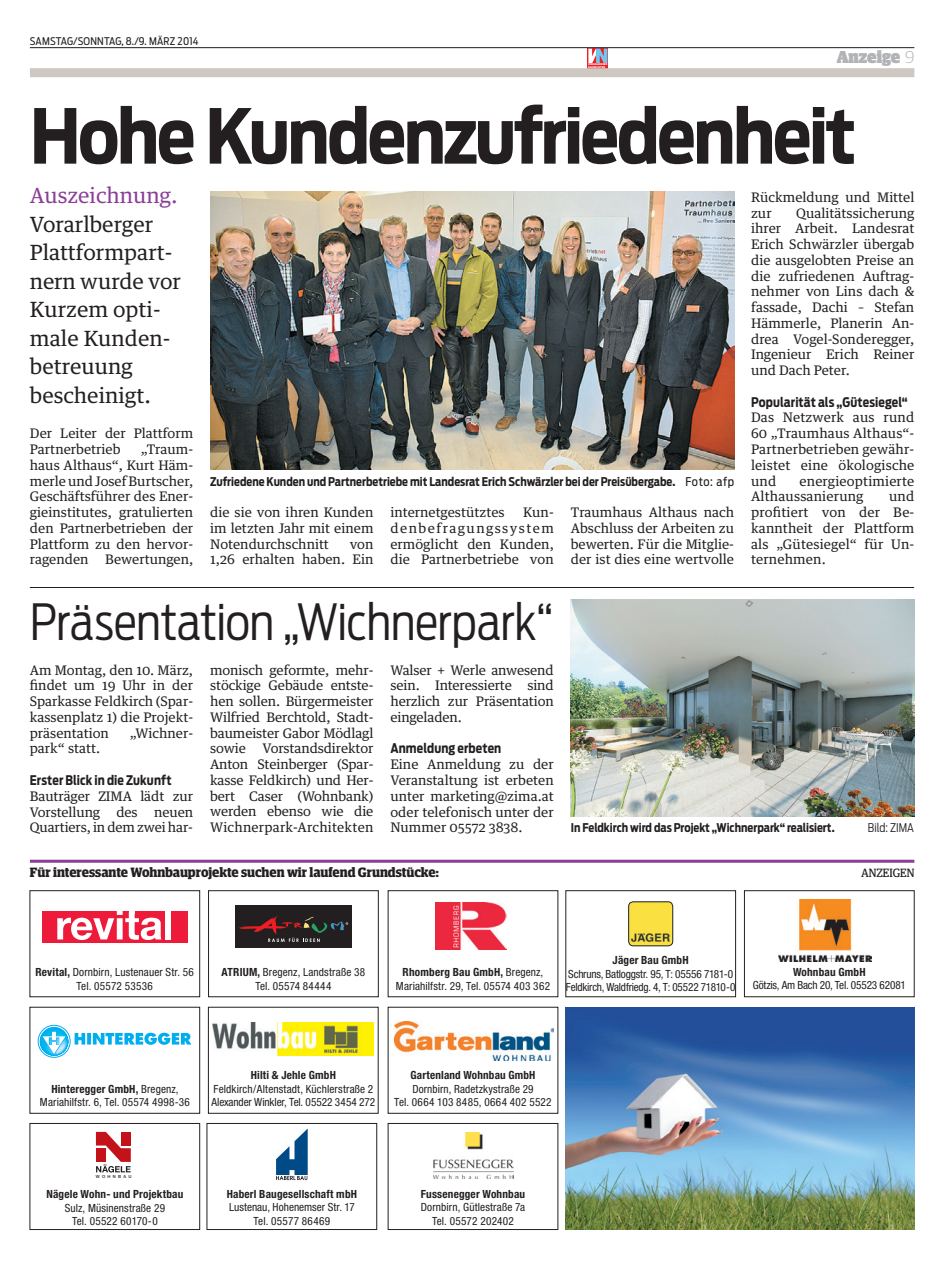
<style>
.page{position:relative;width:944px;height:1285px;background:#fff}
.page>*{position:absolute;margin:0;border:0;box-sizing:border-box;transform-origin:0 0}
.t1{font:700 75px "Antenna Cond";letter-spacing:-.03em;color:#231f20}
.t2{font:300 49.5px "Antenna Cond";letter-spacing:-.015em;color:#231f20}
.t3{font:21px/28.5px "Guardian Text Egyp 2";color:#231f20}
.t4{font:21px "Guardian Text Egyp 2";color:#8a3e97}
.t5{font:17.4px "Guardian Compact Ultra";letter-spacing:-.005em;color:#b2b3b7}
.t6{font:700 13.5px "Guardian Compact";letter-spacing:-.005em;color:#231f20}
.t7{font:13.2px/15.8px "Guardian Text Egyp 2";color:#231f20;text-align:justify}
.t8{font:700 13.2px "Antenna Cond";letter-spacing:.01em;color:#231f20;scale:.95 1}
.t9{font:700 12px "Antenna Cond";color:#231f20;scale:.95 1}
.t10{font:300 12px "Antenna Cond";color:#231f20}
.t11{font:12px "Guardian Compact";color:#231f20}
.t12{font:condensed 11.25px/13.5px "Helvetica Neue";letter-spacing:.01em;color:#231f20;text-align:center}
.t13{font:700 condensed 11.25px "Helvetica Neue";letter-spacing:.015em;color:#231f20}
.t14{font:condensed 11.25px/13.5px "Helvetica Neue";letter-spacing:-.02em;color:#231f20}
.t15{font:condensed 11.25px "Helvetica Neue";letter-spacing:-.01em;color:#231f20}
.t16{font:10.5px "Antenna Cond";letter-spacing:.02em;color:#231f20}
.t17{font:700 5.4px "Futura";letter-spacing:.01em;color:#102227}
.t18{font:500 4.2px "Helvetica Neue";letter-spacing:.53em;color:#231f20}
.t19{font:900 2.4px/2.1px "Antenna Cond";letter-spacing:.02em;color:#fff}
.s1{font-family:"Guardian Compact";font-weight:300;font-size:17.25px}
.s2{font-weight:400}
.s3{font-weight:700}
</style>
<div class="page">
<img style="left:210px;top:191px;width:524px;height:278px">
<hr style="left:30px;top:859px;width:884px;height:3px;background:#8a3e97">
<div style="left:588px;top:48px;width:20px;height:20px;background:#ee1d23"></div>
<svg style="left:588px;top:49px;width:19px;height:14px"></svg>
<hr style="left:30px;top:47px;width:884px;height:1px;background:#231f20">
<div style="left:30px;top:68px;width:884px;height:9px;background:#cdc8c1"></div>
<div style="left:30px;top:1006px;width:170px;height:107px;border:1px solid #231f20"></div>
<div style="left:30px;top:1123px;width:170px;height:106px;border:1px solid #231f20"></div>
<svg style="left:96px;top:1131px;width:35px;height:41px"></svg>
<div style="left:121px;top:1131px;width:10px;height:14px;background:#c4121a"></div>
<div style="left:30px;top:890px;width:170px;height:106px;border:1px solid #231f20"></div>
<div style="left:42px;top:910px;width:145px;height:32px;background:#ed1a3a"></div>
<div style="left:165px;top:910px;width:6px;height:29px;background:#fff"></div>
<svg style="left:57px;top:910px;width:104px;height:29px"></svg>
<div style="left:207px;top:1123px;width:170px;height:106px;border:1px solid #231f20"></div>
<svg style="left:276px;top:1128px;width:32px;height:51px"></svg>
<div style="left:208px;top:890px;width:170px;height:106px;border:1px solid #231f20"></div>
<div style="left:235px;top:905px;width:117px;height:42px;background:#231f20"></div>
<svg style="left:238px;top:915px;width:110px;height:26px"></svg>
<div style="left:388px;top:1123px;width:170px;height:106px;border:1px solid #231f20"></div>
<img style="left:434px;top:1132px;width:79px;height:46px">
<svg style="left:38px;top:1025px;width:32px;height:32px"></svg>
<div style="left:38px;top:1024px;width:33px;height:33px;border:1px solid #00aeef;border-radius:50%"></div>
<svg style="left:40px;top:1026px;width:28px;height:29px"></svg>
<svg style="left:40px;top:1027px;width:28px;height:28px"></svg>
<div style="left:41px;top:1027px;width:27px;height:28px;background:#00b0ef;border-radius:50%"></div>
<div style="left:42px;top:1029px;width:26px;height:26px;background:#00b4ef;border-radius:50%"></div>
<div style="left:44px;top:1031px;width:24px;height:23px;background:#00b8f0;border-radius:50%"></div>
<svg style="left:42px;top:1031px;width:25px;height:23px"></svg>
<svg style="left:75px;top:1032px;width:10px;height:12px"></svg>
<svg style="left:87px;top:1032px;width:4px;height:12px"></svg>
<svg style="left:93px;top:1032px;width:98px;height:12px"></svg>
<div style="left:566px;top:890px;width:170px;height:106px;border:1px solid #231f20"></div>
<img style="left:629px;top:901px;width:44px;height:44px">
<div style="left:628px;top:901px;width:45px;height:44px;border:1px solid #231f20;border-radius:5px"></div>
<img style="left:566px;top:1007px;width:348px;height:222px">
<div style="left:388px;top:1006px;width:170px;height:107px;border:1px solid #231f20"></div>
<img style="left:394px;top:1021px;width:160px;height:38px">
<div style="left:744px;top:890px;width:170px;height:106px;border:1px solid #231f20"></div>
<img style="left:778px;top:899px;width:93px;height:62px">
<div style="left:388px;top:890px;width:170px;height:106px;border:1px solid #231f20"></div>
<img style="left:435px;top:902px;width:71px;height:47px">
<div style="left:208px;top:1006px;width:170px;height:107px;border:1px solid #231f20"></div>
<img style="left:213px;top:1022px;width:161px;height:33px">
<img style="left:571px;top:600px;width:343px;height:216px">
<hr style="left:30px;top:587px;width:884px;height:1px;background:#231f20">
<p class="t16" style="left:30px;top:34px;width:170px">SAMSTAG/SONNTAG, 8./9. MÄRZ 2014</p>
<p class="t19" style="left:588px;top:64px;width:21px">VORARLBERGER<br>NACHRICHTEN</p>
<h3 class="t5" style="left:837px;top:47px;width:79px">Anzeige <span class="s1">9</span></h3>
<h1 class="t1" style="left:30px;top:92px;width:828px">Hohe Kundenzufriedenheit</h1>
<h3 class="t4" style="left:30px;top:178px;width:149px">Auszeichnung.</h3>
<h3 class="t3" style="left:30px;top:208px;width:152px">Vorarlberger<br>Plattformpart&shy;nern wurde vor<br>Kurzem opti&shy;male Kunden&shy;betreuung bescheinigt.</h3>
<p class="t7" style="left:30px;top:424px;width:165px">Der Leiter der Plattform<br>Partnerbetrieb</p>
<p class="t7" style="left:30px;top:440px;width:165px;text-indent:111px">„Traum&shy;haus Althaus“, Kurt Häm&shy;merle und Josef Burtscher, Geschäftsführer des Ener&shy;gieinstitutes, gratulierten den Partnerbetrieben der Plattform zu den hervor&shy;ragenden Bewertungen,</p>
<p class="t9" style="left:210px;top:474px;width:553px">Zufriedene Kunden und Partnerbetriebe mit Landesrat Erich Schwärzler bei der Preisübergabe. <span class="s2">FOTO: AFP</span></p>
<p class="t7" style="left:210px;top:503px;width:165px">die sie von ihren Kunden im letzten Jahr mit einem Notendurchschnitt</p>
<p class="t7" style="left:210px;top:534px;width:165px;text-align:right">von<br>1,26 erhalten haben. Ein</p>
<p class="t7" style="left:390px;top:503px;width:165px;text-indent:133px">Kun&shy;denbefragungssystem ermöglicht den Kunden, die Partnerbetriebe von</p>
<p class="t7" style="left:571px;top:503px;width:165px">Traumhaus Althaus nach Abschluss der Arbeiten zu bewerten. Für die Mitglie&shy;der ist dies eine wertvolle</p>
<p class="t7" style="left:390px;top:503px;width:116px">internetgestütztes</p>
<h2 class="t2" style="left:30px;top:592px;width:525px">Präsentation „Wichnerpark“</h2>
<p class="t7" style="left:751px;top:188px;width:165px">Rückmeldung und Mittel zur</p>
<p class="t7" style="left:751px;top:204px;width:165px;text-indent:45px">Qualitätssicherung ihrer Arbeit. Landesrat Erich Schwärzler übergab die ausgelobten Preise an die zufriedenen Auftrag&shy;nehmer von Lins dach &amp; fassade, Dachi – Stefan Hämmerle, Planerin An&shy;drea Vogel-Sonderegger, Ingenieur Erich Reiner und Dach Peter.</p>
<p class="t8" style="left:751px;top:394px;width:167px">Popularität als „Gütesiegel“</p>
<p class="t7" style="left:751px;top:408px;width:165px">Das Netzwerk aus rund 60 „Traumhaus Althaus“- Partnerbetrieben gewähr&shy;leistet eine ökologische und</p>
<p class="t7" style="left:751px;top:471px;width:165px;text-indent:48px">energieoptimierte<br>Althaussanierung</p>
<p class="t7" style="left:751px;top:487px;width:165px;text-indent:138px">und profitiert von der Be&shy;kanntheit der Plattform als „Gütesiegel“ für Un&shy;ternehmen.</p>
<p class="t7" style="left:30px;top:660px;width:165px">Am Montag, den 10. März, findet um 19 Uhr in der Sparkasse Feldkirch (Spar&shy;kassenplatz 1) die Projekt&shy;präsentation</p>
<p class="t7" style="left:130px;top:723px;width:65px">„Wichner-</p>
<p class="t7" style="left:30px;top:739px;width:72px">park“ statt.</p>
<p class="t8" style="left:30px;top:772px;width:151px">Erster Blick in die Zukunft</p>
<p class="t7" style="left:30px;top:786px;width:165px">Bauträger ZIMA lädt zur Vorstellung des neuen Quartiers, in dem zwei har-</p>
<p class="t7" style="left:210px;top:660px;width:165px">monisch geformte, mehr&shy;stöckige Gebäude entste&shy;hen sollen. Bürgermeister Wilfried Berchtold, Stadt&shy;baumeister Gabor Mödlagl sowie</p>
<p class="t7" style="left:210px;top:739px;width:165px;text-indent:52px">Vorstandsdirektor Anton Steinberger (Spar&shy;kasse Feldkirch) und Her&shy;bert Caser (Wohnbank) werden ebenso wie die Wichnerpark-Architekten</p>
<p class="t7" style="left:390px;top:660px;width:165px">Walser + Werle anwesend sein. Interessierte sind herzlich zur Präsentation eingeladen.</p>
<p class="t8" style="left:390px;top:740px;width:118px">Anmeldung erbeten</p>
<p class="t7" style="left:390px;top:755px;width:165px">Eine Anmeldung zu der Veranstaltung ist erbeten unter marketing@zima.at oder telefonisch unter der Nummer 05572 3838.</p>
<p class="t9" style="left:571px;top:820px;width:279px">In Feldkirch wird das Projekt „Wichnerpark“ realisiert.</p>
<p class="t10" style="left:868px;top:820px;width:48px">Bild: ZIMA</p>
<p class="t6" style="left:30px;top:864px;width:410px">Für interessante Wohnbauprojekte suchen wir laufend Grundstücke:</p>
<p class="t11" style="left:861px;top:866px;width:55px">ANZEIGEN</p>
<p class="t12" style="left:36px;top:965px;width:160px"><span class="s3">Revital,</span> Dornbirn, Lustenauer Str. 56<br>Tel. 05572 53536</p>
<p class="t12" style="left:222px;top:965px;width:145px"><span class="s3">ATRIUM,</span> Bregenz, Landstraße 38<br>Tel. 05574 84444</p>
<p class="t12" style="left:396px;top:965px;width:156px"><span class="s3">Rhomberg Bau GmbH,</span> Bregenz,<br>Mariahilfstr. 29, Tel. 05574 403 362</p>
<p class="t13" style="left:613px;top:953px;width:78px">Jäger Bau GmbH</p>
<p class="t14" style="left:566px;top:966px;width:171px">Schruns, Batloggstr. 95, T: 05556 7181-0<br>Feldkirch, Waldfriedg. 4, T: 05522 71810-0</p>
<p class="t13" style="left:793px;top:964px;width:74px">Wohnbau GmbH</p>
<p class="t15" style="left:753px;top:978px;width:155px">Götzis, Am Bach 20, Tel. 05523 62081</p>
<p class="t12" style="left:40px;top:1081px;width:152px"><span class="s3">Hinteregger GmbH,</span> Bregenz,<br>Mariahilfstr. 6, Tel. 05574 4998-36</p>
<p class="t13" style="left:251px;top:1068px;width:87px">Hilti &amp; Jehle GmbH</p>
<p class="t12" style="left:211px;top:1081px;width:165px;text-align:left">Feldkirch/Altenstadt, Küchlerstraße 2<br>Alexander Winkler, Tel. 05522 3454 272</p>
<p class="t13" style="left:411px;top:1067px;width:126px">Gartenland Wohnbau GmbH</p>
<p class="t12" style="left:394px;top:1081px;width:159px">Dornbirn, Radetzkystraße 29<br>Tel. 0664 103 8485, 0664 402 5522</p>
<p class="t18" style="left:96px;top:1174px;width:37px">WOHNBAU</p>
<p class="t13" style="left:46px;top:1187px;width:138px">Nägele Wohn- und Projektbau</p>
<p class="t12" style="left:65px;top:1200px;width:102px">Sulz, Müsinenstraße 29<br>Tel. 05522 60170-0</p>
<p class="t17" style="left:74px;top:1221px;width:46px">PROJECT GMBH</p>
<p class="t13" style="left:227px;top:1186px;width:132px">Haberl Baugesellschaft mbH</p>
<p class="t12" style="left:229px;top:1199px;width:127px">Lustenau, Hohenemser Str. 17<br>Tel. 05577 86469</p>
<p class="t13" style="left:421px;top:1186px;width:106px">Fussenegger Wohnbau</p>
<p class="t12" style="left:421px;top:1199px;width:106px">Dornbirn, Gütlestraße 7a<br>Tel. 05572 202402</p>
</div>
